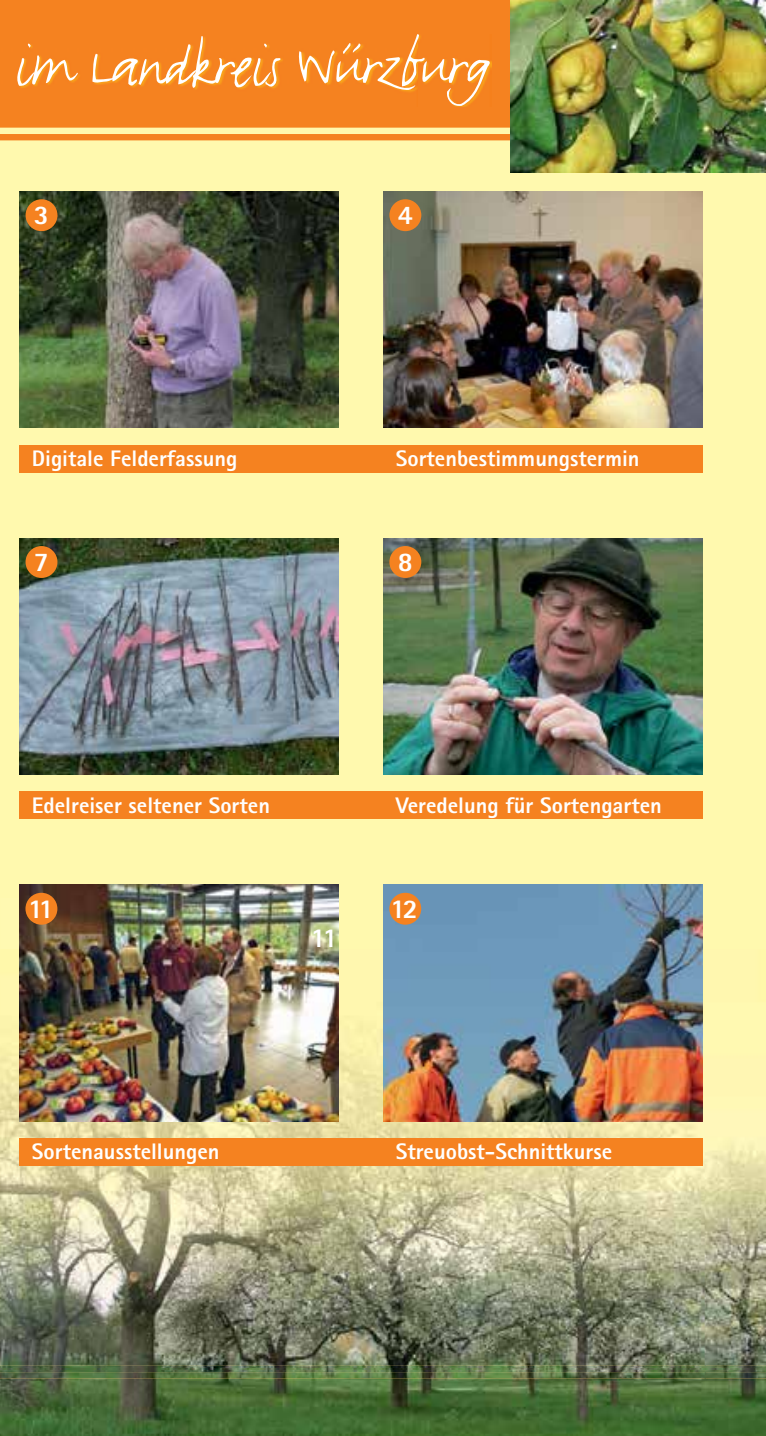
<style>
.page{position:relative;width:766px;height:1436px;background:#fff}
.page>*{position:absolute;margin:0;border:0;box-sizing:border-box;transform-origin:0 0}
.t1{font:67.5px "Justlefthand";letter-spacing:-.02em;color:#fff}
.t2{font:800 27px "Rotis Sans Serif";color:#fff}
.t3{font:800 22.5px "Rotis Sans Serif";color:#fff}
</style>
<div class="page">
<div style="left:0;top:128px;width:765px;height:769px;background:#fff9ae"></div>
<div style="left:0;top:0;width:510px;height:128px;background:#f58220"></div>
<div style="left:0;top:134px;width:510px;height:6px;background:#f58220"></div>
<img style="left:0;top:35px;width:491px;height:72px">
<img style="left:383px;top:191px;width:319px;height:236px">
<img style="left:19px;top:191px;width:319px;height:236px">
<div style="left:19px;top:445px;width:683px;height:27px;background:#f58220"></div>
<div style="left:26px;top:199px;width:31px;height:32px;background:#f58220;border-radius:50%"></div>
<div style="left:389px;top:199px;width:32px;height:32px;background:#f58220;border-radius:50%"></div>
<img style="left:383px;top:538px;width:319px;height:236px">
<img style="left:19px;top:538px;width:319px;height:236px">
<div style="left:19px;top:791px;width:683px;height:28px;background:#f58220"></div>
<div style="left:26px;top:546px;width:31px;height:32px;background:#f58220;border-radius:50%"></div>
<div style="left:389px;top:546px;width:32px;height:32px;background:#f58220;border-radius:50%"></div>
<div style="left:338px;top:897px;width:427px;height:52px;background:#fff9ae"></div>
<img style="left:0;top:949px;width:765px;height:431px">
<img style="left:0;top:1380px;width:765px;height:55px">
<img style="left:0;top:1365px;width:765px;height:6px">
<img style="left:19px;top:884px;width:319px;height:236px">
<img style="left:383px;top:884px;width:319px;height:236px">
<div style="left:19px;top:1138px;width:683px;height:27px;background:#f58220"></div>
<div style="left:25px;top:892px;width:32px;height:32px;background:#f58220;border-radius:50%"></div>
<div style="left:389px;top:892px;width:32px;height:32px;background:#f58220;border-radius:50%"></div>
<img style="left:510px;top:0;width:255px;height:172px">
<h1 class="t1" style="left:14px;top:27px;width:478px">im Landkreis Würzburg</h1>
<p class="t2" style="left:34px;top:198px;width:17px">3</p>
<p class="t2" style="left:398px;top:198px;width:17px">4</p>
<p class="t3" style="left:32px;top:444px;width:207px">Digitale Felderfassung</p>
<p class="t3" style="left:395px;top:444px;width:245px">Sortenbestimmungstermin</p>
<p class="t2" style="left:34px;top:544px;width:17px">7</p>
<p class="t2" style="left:397px;top:544px;width:17px">8</p>
<p class="t3" style="left:32px;top:790px;width:239px">Edelreiser seltener Sorten</p>
<p class="t3" style="left:395px;top:790px;width:267px">Veredelung für Sortengarten</p>
<p class="t2" style="left:28px;top:891px;width:27px">11</p>
<p class="t2" style="left:311px;top:920px;width:29px">11</p>
<p class="t2" style="left:390px;top:891px;width:29px">12</p>
<p class="t3" style="left:32px;top:1137px;width:189px">Sortenausstellungen</p>
<p class="t3" style="left:395px;top:1137px;width:218px">Streuobst-Schnittkurse</p>
</div>
